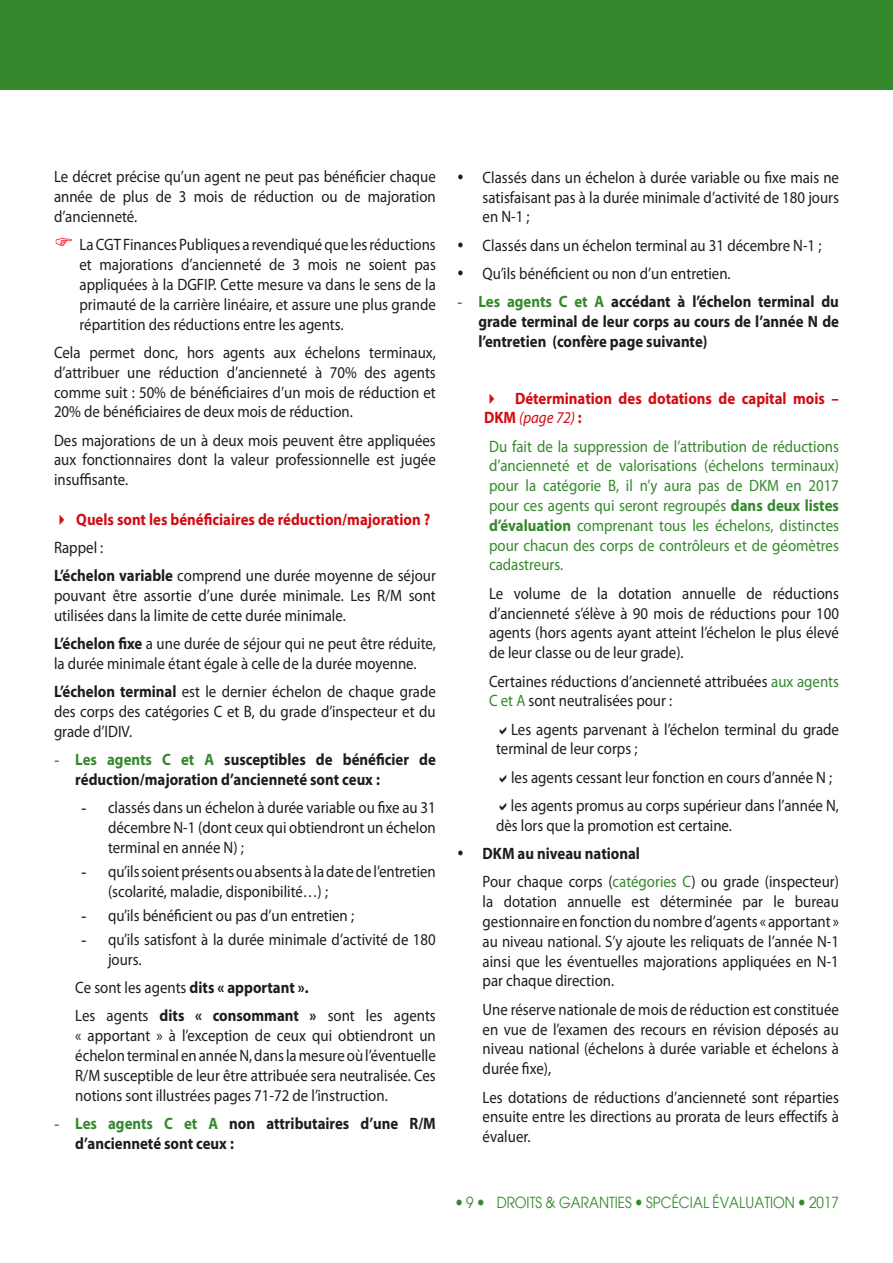
<style>
.page{position:relative;width:893px;height:1263px;background:#fff}
.page>*{position:absolute;margin:0;border:0;box-sizing:border-box;transform-origin:0 0}
.t1{font:16.5px/19.8px "Myriad Pro";color:#1d1d1b;text-align:justify;scale:.9 1}
.t2{font:700 16.5px/19.8px "Myriad Pro";color:#1d1d1b;scale:.9 1}
.t3{font:16.5px/19.8px "Myriad Pro";color:#35882c;text-align:justify;scale:.9 1}
.t4{font:700 16.5px/19.8px "Myriad Pro";color:#d20b11;scale:.9 1}
.t5{font:15px "Avant Garde";color:#35882c;scale:.9 1}
.s1{font-weight:700}
.s2{font-family:"Times New Roman";font-weight:400;color:#35882c}
.s3{color:#35882c}
.s4{font-family:"Times New Roman"}
.s5{font-weight:400}
.s6{font-weight:400;font-style:italic}
</style>
<div class="page">
<div style="left:0;top:0;width:893px;height:89px;background:#35882c"></div>
<p class="t1" style="left:54px;top:167px;width:426px">Le décret précise qu’un agent ne peut pas bénéficier chaque année de plus de 3 mois de réduction ou de majoration d’ancienneté.</p>
<p class="t1" style="left:80px;top:235px;width:397px">La CGT Finances Publiques a revendiqué que les réductions et majorations d’ancienneté de 3 mois ne soient pas appliquées à la DGFIP. Cette mesure va dans le sens de la primauté de la carrière linéaire, et assure une plus grande répartition des réductions entre les agents.</p>
<p class="t1" style="left:54px;top:342px;width:426px">Cela permet donc, hors agents aux échelons terminaux, d’attribuer une réduction d’ancienneté à 70% des agents comme suit : 50% de bénéficiaires d’un mois de réduction et 20% de bénéficiaires de deux mois de réduction.</p>
<p class="t1" style="left:54px;top:430px;width:426px">Des majorations de un à deux mois peuvent être appliquées aux fonctionnaires dont la valeur professionnelle est jugée insuffisante.</p>
<p class="t4" style="left:54px;top:509px;width:420px">✔ Quels sont les bénéficiaires de réduction/majoration ?</p>
<p class="t1" style="left:54px;top:537px;width:56px">Rappel :</p>
<p class="t1" style="left:54px;top:566px;width:426px"><span class="s1">L’échelon variable</span> comprend une durée moyenne de séjour pouvant être assortie d’une durée minimale. Les R/M sont utilisées dans la limite de cette durée minimale.</p>
<p class="t1" style="left:54px;top:634px;width:426px"><span class="s1">L’échelon fixe</span> a une durée de séjour qui ne peut être réduite, la durée minimale étant égale à celle de la durée moyenne.</p>
<p class="t1" style="left:54px;top:682px;width:426px"><span class="s1">L’échelon terminal</span> est le dernier échelon de chaque grade des corps des catégories C et B, du grade d’inspecteur et du grade d’IDIV.</p>
<p class="t2" style="left:75px;top:749px;width:402px;text-indent:-21px"><span class="s2">-</span> <span class="s3">Les agents C et A</span> susceptibles de bénéficier de réduction/majoration d’ancienneté sont ceux :</p>
<p class="t1" style="left:108px;top:798px;width:366px;text-indent:-27px"><span class="s4">-</span> classés dans un échelon à durée variable ou fixe au 31 décembre N-1 (dont ceux qui obtiendront un échelon terminal en année N) ;</p>
<p class="t1" style="left:108px;top:861px;width:366px;text-indent:-27px"><span class="s4">-</span> qu’ils soient présents ou absents à la date de l’entretien (scolarité, maladie, disponibilité…) ;</p>
<p class="t1" style="left:81px;top:905px;width:305px"><span class="s4">-</span> qu’ils bénéficient ou pas d’un entretien ;</p>
<p class="t1" style="left:108px;top:929px;width:366px;text-indent:-27px"><span class="s4">-</span> qu’ils satisfont à la durée minimale d’activité de 180 jours.</p>
<p class="t2" style="left:75px;top:977px;width:261px"><span class="s5">Ce sont les agents</span> dits « apportant ».</p>
<p class="t1" style="left:75px;top:1006px;width:402px">Les agents <span class="s1">dits « consommant »</span> sont les agents « apportant » à l’exception de ceux qui obtiendront un échelon terminal en année N, dans la mesure où l’éventuelle R/M susceptible de leur être attribuée sera neutralisée. Ces notions sont illustrées pages 71-72 de l’instruction.</p>
<p class="t2" style="left:75px;top:1113px;width:402px;text-indent:-21px"><span class="s2">-</span> <span class="s3">Les agents C et A</span> non attributaires d’une R/M d’ancienneté sont ceux :</p>
<p class="t1" style="left:483px;top:167px;width:397px;text-indent:-26px">• Classés dans un échelon à durée variable ou fixe mais ne satisfaisant pas à la durée minimale d’activité de 180 jours en N-1 ;</p>
<p class="t1" style="left:457px;top:235px;width:406px">• Classés dans un échelon terminal au 31 décembre N-1 ;</p>
<p class="t1" style="left:457px;top:263px;width:305px">• Qu’ils bénéficient ou non d’un entretien.</p>
<p class="t2" style="left:478px;top:291px;width:402px;text-align:justify;text-indent:-21px"><span class="s2">-</span> <span class="s3">Les agents C et A</span> accédant à l’échelon terminal du grade terminal de leur corps au cours de l’année N de l’entretien (confère page suivante)</p>
<p class="t4" style="left:484px;top:388px;width:396px">✔ Détermination des dotations de capital mois –<br>DKM <span class="s6">(page 72)</span> :</p>
<p class="t3" style="left:489px;top:436px;width:390px">Du fait de la suppression de l’attribution de réductions d’ancienneté et de valorisations (échelons terminaux) pour la catégorie B, il n’y aura pas de DKM en 2017 pour ces agents qui seront regroupés <span class="s1">dans deux listes d’évaluation</span> comprenant tous les échelons, distinctes pour chacun des corps de contrôleurs et de géomètres cadastreurs.</p>
<p class="t1" style="left:489px;top:583px;width:390px">Le volume de la dotation annuelle de réductions d’ancienneté s’élève à 90 mois de réductions pour 100 agents (hors agents ayant atteint l’échelon le plus élevé de leur classe ou de leur grade).</p>
<p class="t1" style="left:489px;top:671px;width:390px">Certaines réductions d’ancienneté attribuées <span class="s3">aux agents<br>C et A</span> sont neutralisées pour :</p>
<p class="t1" style="left:496px;top:719px;width:382px;text-indent:15px">Les agents parvenant à l’échelon terminal du grade terminal de leur corps ;</p>
<p class="t1" style="left:511px;top:767px;width:358px">les agents cessant leur fonction en cours d’année N ;</p>
<p class="t1" style="left:496px;top:795px;width:382px;text-indent:15px">les agents promus au corps supérieur dans l’année N, dès lors que la promotion est certaine.</p>
<p class="t2" style="left:457px;top:843px;width:205px">• DKM au niveau national</p>
<p class="t1" style="left:483px;top:872px;width:397px">Pour chaque corps (<span class="s3">catégories C</span>) ou grade (inspecteur) la dotation annuelle est déterminée par le bureau gestionnaire en fonction du nombre d’agents « apportant » au niveau national. S’y ajoute les reliquats de l’année N-1 ainsi que les éventuelles majorations appliquées en N-1 par chaque direction.</p>
<p class="t1" style="left:483px;top:999px;width:397px">Une réserve nationale de mois de réduction est constituée en vue de l’examen des recours en révision déposés au niveau national (échelons à durée variable et échelons à durée fixe),</p>
<p class="t1" style="left:483px;top:1087px;width:397px">Les dotations de réductions d’ancienneté sont réparties ensuite entre les directions au prorata de leurs effectifs à évaluer.</p>
<p class="t5" style="left:466px;top:1193px;width:10px">9</p>
<p class="t5" style="left:497px;top:1193px;width:382px">DROITS &amp; GARANTIES SPCÉCIAL ÉVALUATION 2017</p>
</div>
